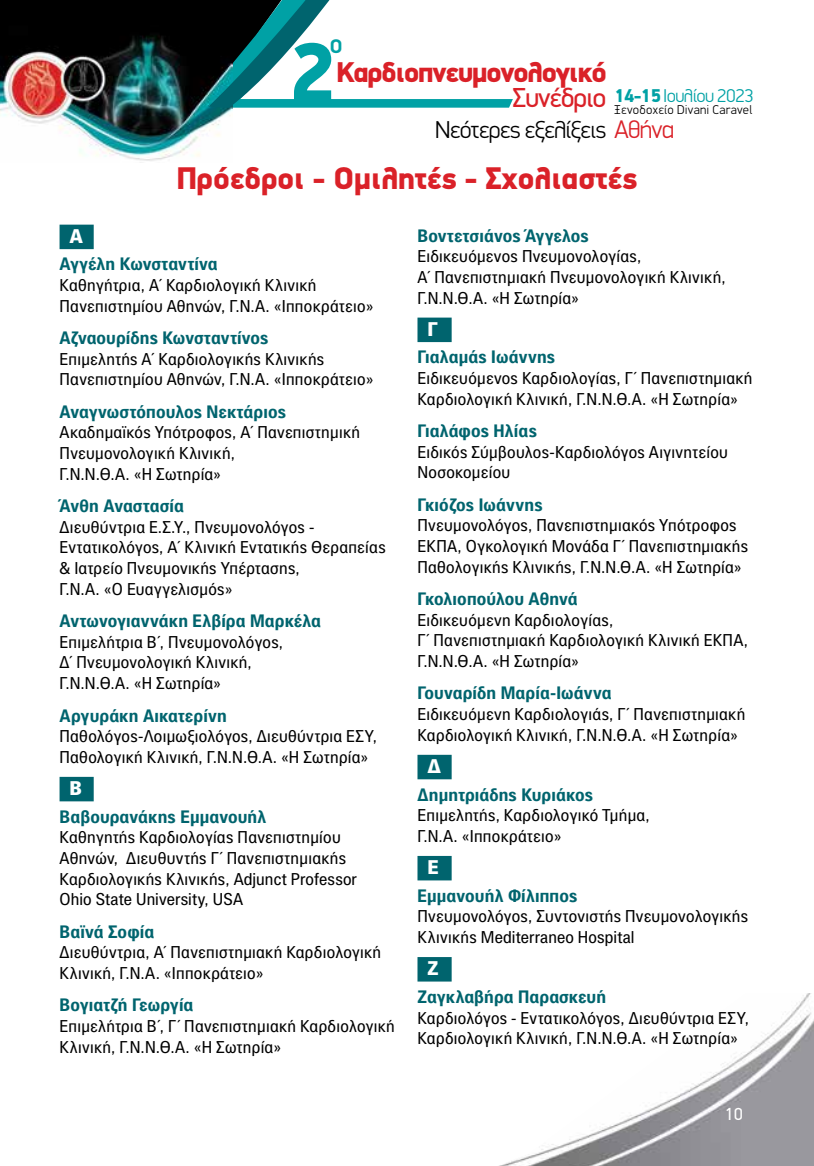
<style>
.page{position:relative;width:814px;height:1166px;background:#fff}
.page>*{position:absolute;margin:0;border:0;box-sizing:border-box;transform-origin:0 0}
.t1{font:900 84.35px "PF Din Display";color:#00a1a5}
.t2{font:900 31.5px "PF Din Display";letter-spacing:-.005em;color:#da2128}
.t3{font:900 28.7px "PF Din Display";letter-spacing:-.04em;color:#da2128}
.t4{font:27.65px "PF Din Display";letter-spacing:-.04em;color:#da2128}
.t5{font:300 24.5px "PF Din Display";letter-spacing:-.03em;color:#000}
.t6{font:700 19.78px "PF Din Display";color:#00a1a5}
.t7{font:900 19.25px "PF Paperback";color:#fff}
.t8{font:300 18.55px "PF Din Display";letter-spacing:-.03em;color:#00a1a5}
.t9{font:700 17.5px "PF Paperback";letter-spacing:.01em;color:#00646e}
.t10{font:17.5px "PF Din Display";color:#fff}
.t11{font:16.62px/20.7px "PF Paperback";letter-spacing:.02em;color:#000}
.t12{font:300 12.78px "PF Din Display";letter-spacing:.02em;color:#000}
.s1{font-weight:900}
.s2{font-size:25.55px;color:#da2128}
</style>
<div class="page">
<img style="left:499px;top:993px;width:315px;height:173px">
<img style="left:65px;top:130px;width:155px;height:31px">
<img style="left:0;top:0;width:513px;height:130px">
<div style="left:60px;top:225px;width:34px;height:24px;background:#00646e"></div>
<div style="left:60px;top:777px;width:34px;height:24px;background:#00646e"></div>
<div style="left:417px;top:318px;width:34px;height:24px;background:#00646e"></div>
<div style="left:417px;top:755px;width:34px;height:24px;background:#00646e"></div>
<div style="left:417px;top:856px;width:34px;height:24px;background:#00646e"></div>
<div style="left:417px;top:957px;width:34px;height:24px;background:#00646e"></div>
<p class="t6" style="left:330px;top:34px;width:14px">o</p>
<h1 class="t1" style="left:289px;top:21px;width:48px">2</h1>
<h3 class="t3" style="left:336px;top:54px;width:271px">Καρδιοπνευμονολογικό</h3>
<h3 class="t4" style="left:512px;top:81px;width:95px">Συνέδριο</h3>
<p class="t8" style="left:614px;top:84px;width:141px"><span class="s1">14-15</span>Ιουλίου 2023</p>
<p class="t12" style="left:614px;top:102px;width:140px">Ξενοδοχείο Divani Caravel</p>
<h3 class="t5" style="left:435px;top:115px;width:240px">Νεότερες εξελίξεις <span class="s2">Αθήνα</span></h3>
<h2 class="t2" style="left:176px;top:159px;width:462px">Πρόεδροι - Ομιλητές - Σχολιαστές</h2>
<p class="t7" style="left:69px;top:224px;width:15px">Α</p>
<p class="t9" style="left:60px;top:253px;width:159px">Αγγέλη Κωνσταντίνα</p>
<p class="t11" style="left:60px;top:274px;width:315px">Καθηγήτρια, Α΄ Καρδιολογική Κλινική<br>Πανεπιστημίου Αθηνών, Γ.Ν.Α. «Ιπποκράτειο»</p>
<p class="t9" style="left:60px;top:327px;width:210px">Αζναουρίδης Κωνσταντίνος</p>
<p class="t11" style="left:60px;top:348px;width:315px">Επιμελητής Α΄ Καρδιολογικής Κλινικής<br>Πανεπιστημίου Αθηνών, Γ.Ν.Α. «Ιπποκράτειο»</p>
<p class="t9" style="left:60px;top:401px;width:228px">Αναγνωστόπουλος Νεκτάριος</p>
<p class="t11" style="left:60px;top:422px;width:302px">Ακαδημαϊκός Υπότροφος, Α΄ Πανεπιστημική<br>Πνευμονολογική Κλινική,<br>Γ.Ν.Ν.Θ.Α. «Η Σωτηρία»</p>
<p class="t9" style="left:60px;top:495px;width:126px">Άνθη Αναστασία</p>
<p class="t11" style="left:60px;top:516px;width:328px">Διευθύντρια Ε.Σ.Υ., Πνευμονολόγος - Εντατικολόγος, Α΄ Κλινική Εντατικής Θεραπείας &amp; Ιατρείο Πνευμονικής Υπέρτασης,<br>Γ.Ν.Α. «Ο Ευαγγελισμός»</p>
<p class="t9" style="left:60px;top:610px;width:263px">Αντωνογιαννάκη Ελβίρα Μαρκέλα</p>
<p class="t11" style="left:60px;top:631px;width:225px">Επιμελήτρια Β΄, Πνευμονολόγος,<br>Δ΄ Πνευμονολογική Κλινική,<br>Γ.Ν.Ν.Θ.Α. «Η Σωτηρία»</p>
<p class="t9" style="left:60px;top:704px;width:169px">Αργυράκη Αικατερίνη</p>
<p class="t11" style="left:60px;top:725px;width:319px">Παθολόγος-Λοιμωξιολόγος, Διευθύντρια ΕΣΥ,<br>Παθολογική Κλινική, Γ.Ν.Ν.Θ.Α. «Η Σωτηρία»</p>
<p class="t7" style="left:69px;top:776px;width:14px">Β</p>
<p class="t9" style="left:60px;top:805px;width:208px">Βαβουρανάκης Εμμανουήλ</p>
<p class="t11" style="left:60px;top:827px;width:299px">Καθηγητής Καρδιολογίας Πανεπιστημίου Αθηνών, Διευθυντής Γ΄ Πανεπιστημιακής Καρδιολογικής Κλινικής, Adjunct Professor Ohio State University, USA</p>
<p class="t9" style="left:60px;top:920px;width:96px">Βαϊνά Σοφία</p>
<p class="t11" style="left:60px;top:941px;width:323px">Διευθύντρια, Α΄ Πανεπιστημιακή Καρδιολογική<br>Κλινική, Γ.Ν.Α. «Ιπποκράτειο»</p>
<p class="t9" style="left:60px;top:994px;width:135px">Βογιατζή Γεωργία</p>
<p class="t11" style="left:60px;top:1015px;width:337px">Επιμελήτρια Β΄, Γ΄ Πανεπιστημιακή Καρδιολογική<br>Κλινική, Γ.Ν.Ν.Θ.Α. «Η Σωτηρία»</p>
<p class="t9" style="left:417px;top:224px;width:173px">Βοντετσιάνος Άγγελος</p>
<p class="t11" style="left:417px;top:246px;width:310px">Ειδικευόμενος Πνευμονολογίας,<br>Α΄ Πανεπιστημιακή Πνευμονολογική Κλινική,<br>Γ.Ν.Ν.Θ.Α. «Η Σωτηρία»</p>
<p class="t7" style="left:427px;top:317px;width:12px">Γ</p>
<p class="t9" style="left:417px;top:346px;width:139px">Γιαλαμάς Ιωάννης</p>
<p class="t11" style="left:417px;top:367px;width:336px">Ειδικευόμενος Καρδιολογίας, Γ΄ Πανεπιστημιακή<br>Καρδιολογική Κλινική, Γ.Ν.Ν.Θ.Α. «Η Σωτηρία»</p>
<p class="t9" style="left:417px;top:420px;width:121px">Γιαλάφος Ηλίας</p>
<p class="t11" style="left:417px;top:441px;width:312px">Ειδικός Σύμβουλος-Καρδιολόγος Αιγινητείου<br>Νοσοκομείου</p>
<p class="t9" style="left:417px;top:494px;width:127px">Γκιόζος Ιωάννης</p>
<p class="t11" style="left:417px;top:515px;width:332px">Πνευμονολόγος, Πανεπιστημιακός Υπότροφος<br>ΕΚΠΑ, Ογκολογική Μονάδα Γ΄ Πανεπιστημιακής<br>Παθολογικής Κλινικής, Γ.Ν.Ν.Θ.Α. «Η Σωτηρία»</p>
<p class="t9" style="left:417px;top:588px;width:161px">Γκολιοπούλου Αθηνά</p>
<p class="t11" style="left:417px;top:609px;width:332px">Ειδικευόμενη Καρδιολογίας,<br>Γ΄ Πανεπιστημιακή Καρδιολογική Κλινική ΕΚΠΑ,<br>Γ.Ν.Ν.Θ.Α. «Η Σωτηρία»</p>
<p class="t9" style="left:417px;top:682px;width:195px">Γουναρίδη Μαρία-Ιωάννα</p>
<p class="t11" style="left:417px;top:703px;width:329px">Ειδικευόμενη Καρδιολογιάς, Γ΄ Πανεπιστημιακή<br>Καρδιολογική Κλινική, Γ.Ν.Ν.Θ.Α. «Η Σωτηρία»</p>
<p class="t7" style="left:427px;top:754px;width:15px">Δ</p>
<p class="t9" style="left:417px;top:783px;width:177px">Δημητριάδης Κυριάκος</p>
<p class="t11" style="left:417px;top:804px;width:234px">Επιμελητής, Καρδιολογικό Τμήμα,<br>Γ.Ν.Α. «Ιπποκράτειο»</p>
<p class="t7" style="left:427px;top:855px;width:13px">Ε</p>
<p class="t9" style="left:417px;top:884px;width:161px">Εμμανουήλ Φίλιππος</p>
<p class="t11" style="left:417px;top:906px;width:332px">Πνευμονολόγος, Συντονιστής Πνευμονολογικής<br>Κλινικής Mediterraneo Hospital</p>
<p class="t7" style="left:427px;top:956px;width:13px">Ζ</p>
<p class="t9" style="left:417px;top:985px;width:190px">Ζαγκλαβήρα Παρασκευή</p>
<p class="t11" style="left:417px;top:1007px;width:333px">Καρδιολόγος - Εντατικολόγος, Διευθύντρια ΕΣΥ,<br>Καρδιολογική Κλινική, Γ.Ν.Ν.Θ.Α. «Η Σωτηρία»</p>
<p class="t10" style="left:724px;top:1103px;width:20px">10</p>
</div>
